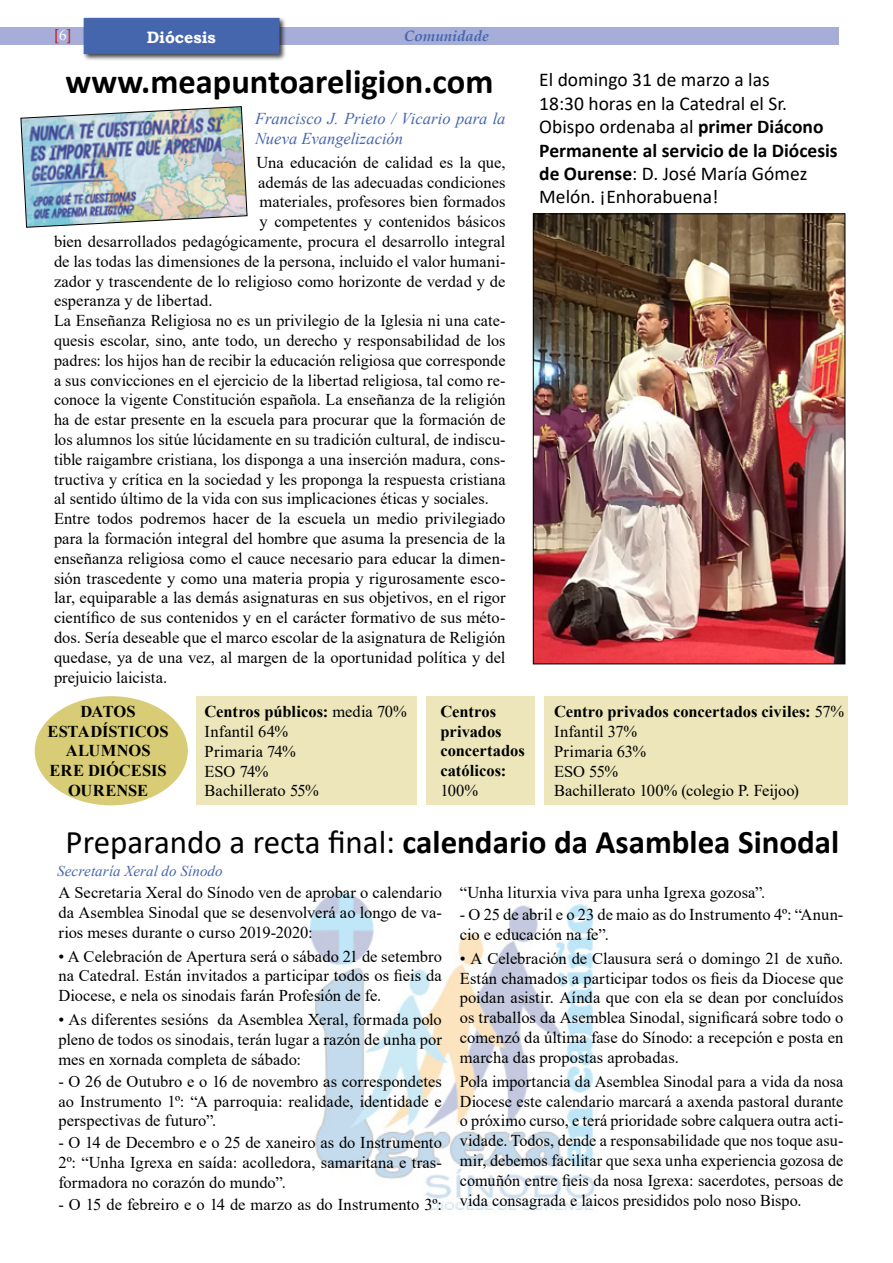
<style>
.page{position:relative;width:893px;height:1263px;background:#fff}
.page>*{position:absolute;margin:0;border:0;box-sizing:border-box;transform-origin:0 0}
.t1{font:700 34.5px "Calibri";color:#000}
.t2{font:700 33px "Calibri";color:#000}
.t3{font:19.5px/23.4px "Calibri";color:#000}
.t4{font:16.5px/19.8px "Times New Roman";color:#000;text-align:justify}
.t5{font:700 16.5px/19.8px "Times New Roman";color:#000}
.t6{font:italic 16.5px/19.8px "Times New Roman";color:#4565ad}
.t7{font:700 16.5px "Bookman Old Style";color:#fff}
.t8{font:italic 15px "Times New Roman";letter-spacing:.01em;color:#4565ad}
.t9{font:italic 700 15px "Book Antiqua";color:#4565ad}
.t10{font:15px "Book Antiqua";color:#cd171a}
.s1{color:#fff}
.s2{font-weight:700}
.s3{font-weight:400}
</style>
<div class="page">
<div style="left:0;top:27px;width:839px;height:18px;background:#a5add8"></div>
<div style="left:82px;top:16px;width:205px;height:46px;background:#000;opacity:.75"></div>
<div style="left:84px;top:18px;width:195px;height:36px;background:#4565ad"></div>
<div style="left:544px;top:696px;width:304px;height:109px;background:#ece6ba"></div>
<div style="left:426px;top:696px;width:109px;height:109px;background:#ece6ba"></div>
<div style="left:196px;top:696px;width:221px;height:109px;background:#ece6ba"></div>
<div style="left:35px;top:696px;width:153px;height:109px;background:#d8cd76;border-radius:50%"></div>
<img style="left:310px;top:892px;width:285px;height:323px">
<img style="left:535px;top:216px;width:308px;height:446px">
<div style="left:533px;top:214px;width:312px;height:450px;border:1px solid #000"></div>
<img style="left:20px;top:53px;width:267px;height:175px">
<p class="t10" style="left:54px;top:24px;width:19px">[<span class="s1">6</span>]</p>
<p class="t7" style="left:147px;top:26px;width:71px">Diócesis</p>
<p class="t9" style="left:404px;top:26px;width:86px">Comunidade</p>
<h1 class="t1" style="left:66px;top:58px;width:429px">www.meapuntoareligion.com</h1>
<p class="t6" style="left:255px;top:108px;width:252px">Francisco J. Prieto / Vicario para la<br>Nueva Evangelización</p>
<p class="t4" style="left:256px;top:152px;width:250px">Una educación de calidad es la que,</p>
<p class="t4" style="left:258px;top:172px;width:249px">además de las adecuadas condiciones</p>
<p class="t4" style="left:260px;top:191px;width:247px">materiales, profesores bien formados</p>
<p class="t4" style="left:260px;top:211px;width:247px">y competentes y contenidos básicos</p>
<p class="t4" style="left:54px;top:231px;width:453px">bien desarrollados pedagógicamente, procura el desarrollo integral</p>
<p class="t4" style="left:54px;top:251px;width:453px">de las todas las dimensiones de la persona, incluido el valor humani-</p>
<p class="t4" style="left:54px;top:271px;width:453px">zador y trascendente de lo religioso como horizonte de verdad y de</p>
<p class="t4" style="left:54px;top:290px;width:160px">esperanza y de libertad.</p>
<p class="t4" style="left:54px;top:310px;width:453px">La Enseñanza Religiosa no es un privilegio de la Iglesia ni una cate-</p>
<p class="t4" style="left:54px;top:330px;width:453px">quesis escolar, sino, ante todo, un derecho y responsabilidad de los</p>
<p class="t4" style="left:54px;top:350px;width:453px">padres: los hijos han de recibir la educación religiosa que corresponde</p>
<p class="t4" style="left:54px;top:370px;width:453px">a sus convicciones en el ejercicio de la libertad religiosa, tal como re-</p>
<p class="t4" style="left:54px;top:389px;width:453px">conoce la vigente Constitución española. La enseñanza de la religión</p>
<p class="t4" style="left:54px;top:409px;width:453px">ha de estar presente en la escuela para procurar que la formación de</p>
<p class="t4" style="left:54px;top:429px;width:453px">los alumnos los sitúe lúcidamente en su tradición cultural, de indiscu-</p>
<p class="t4" style="left:54px;top:449px;width:453px">tible raigambre cristiana, los disponga a una inserción madura, cons-</p>
<p class="t4" style="left:54px;top:469px;width:453px">tructiva y crítica en la sociedad y les proponga la respuesta cristiana</p>
<p class="t4" style="left:54px;top:488px;width:436px">al sentido último de la vida con sus implicaciones éticas y sociales.</p>
<p class="t4" style="left:54px;top:508px;width:453px">Entre todos podremos hacer de la escuela un medio privilegiado</p>
<p class="t4" style="left:54px;top:528px;width:453px">para la formación integral del hombre que asuma la presencia de la</p>
<p class="t4" style="left:54px;top:548px;width:453px">enseñanza religiosa como el cauce necesario para educar la dimen-</p>
<p class="t4" style="left:54px;top:568px;width:453px">sión trascedente y como una materia propia y rigurosamente esco-</p>
<p class="t4" style="left:54px;top:587px;width:453px">lar, equiparable a las demás asignaturas en sus objetivos, en el rigor</p>
<p class="t4" style="left:54px;top:607px;width:453px">científico de sus contenidos y en el carácter formativo de sus méto-</p>
<p class="t4" style="left:54px;top:627px;width:453px">dos. Sería deseable que el marco escolar de la asignatura de Religión</p>
<p class="t4" style="left:54px;top:647px;width:453px">quedase, ya de una vez, al margen de la oportunidad política y del</p>
<p class="t4" style="left:54px;top:667px;width:115px">prejuicio laicista.</p>
<p class="t3" style="left:539px;top:68px;width:300px">El domingo 31 de marzo a las<br>18:30 horas en la Catedral el Sr.<br>Obispo ordenaba al <span class="s2">primer Diácono<br>Permanente al servicio de la Diócesis de Ourense</span>: D. José María Gómez<br>Melón. ¡Enhorabuena!</p>
<p class="t5" style="left:48px;top:701px;width:122px;text-align:center">DATOS<br>ESTADÍSTICOS<br>ALUMNOS<br>ERE DIÓCESIS<br>OURENSE</p>
<p class="t4" style="left:205px;top:701px;width:204px;text-align:left"><span class="s2">Centros públicos:</span> media 70%<br>Infantil 64%<br>Primaria 74%<br>ESO 74%<br>Bachillerato 55%</p>
<p class="t4" style="left:554px;top:701px;width:292px;text-align:left"><span class="s2">Centro privados concertados civiles:</span> 57%<br>Infantil 37%<br>Primaria 63%<br>ESO 55%<br>Bachillerato 100% (colegio P. Feijoo)</p>
<p class="t5" style="left:440px;top:701px;width:86px">Centros privados concertados católicos:</p>
<p class="t4" style="left:440px;top:780px;width:39px">100%</p>
<h2 class="t2" style="left:66px;top:818px;width:775px"><span class="s3">Preparando a recta final:</span> calendario da Asamblea Sinodal</h2>
<p class="t8" style="left:57px;top:860px;width:167px">Secretaría Xeral do Sínodo</p>
<p class="t4" style="left:58px;top:882px;width:385px">A Secretaria Xeral do Sínodo ven de aprobar o calendario da Asemblea Sinodal que se desenvolverá ao longo de va&shy;rios meses durante o curso 2019-2020:</p>
<p class="t4" style="left:58px;top:946px;width:385px">• A Celebración de Apertura será o sábado 21 de setembro na Catedral. Están invitados a participar todos os fieis da Diocese, e nela os sinodais farán Profesión de fe.</p>
<p class="t4" style="left:58px;top:1009px;width:385px">• As diferentes sesións da Asemblea Xeral, formada polo pleno de todos os sinodais, terán lugar a razón de unha por mes en xornada completa de sábado:</p>
<p class="t4" style="left:58px;top:1071px;width:385px">- O 26 de Outubro e o 16 de novembro as correspondetes ao Instrumento 1º: “A parroquia: realidade, identidade e perspectivas de futuro”.</p>
<p class="t4" style="left:58px;top:1132px;width:385px">- O 14 de Decembro e o 25 de xaneiro as do Instrumento 2º: “Unha Igrexa en saída: acolledora, samaritana e tras&shy;formadora no corazón do mundo”.</p>
<p class="t4" style="left:58px;top:1194px;width:385px">- O 15 de febreiro e o 14 de marzo as do Instrumento 3º:</p>
<p class="t4" style="left:460px;top:882px;width:307px">“Unha liturxia viva para unha Igrexa gozosa”.</p>
<p class="t4" style="left:460px;top:904px;width:385px">- O 25 de abril e o 23 de maio as do Instrumento 4º: “Anun&shy;cio e educación na fe”.</p>
<p class="t4" style="left:460px;top:948px;width:385px">• A Celebración de Clausura será o domingo 21 de xuño.<br>Están chamados a participar todos os fieis da Diocese que poidan asistir. Aínda que con ela se dean por concluídos os traballos da Asemblea Sinodal, significará sobre todo o comenzó da última fase do Sínodo: a recepción e posta en marcha das propostas aprobadas.</p>
<p class="t4" style="left:460px;top:1071px;width:385px">Pola importancia da Asemblea Sinodal para a vida da nosa Diocese este calendario marcará a axenda pastoral durante o próximo curso, e terá prioridade sobre calquera outra acti&shy;vidade. Todos, dende a responsabilidade que nos toque asu&shy;mir, debemos facilitar que sexa unha experiencia gozosa de comuñón entre fieis da nosa Igrexa: sacerdotes, persoas de vida consagrada e laicos presididos polo noso Bispo.</p>
</div>
